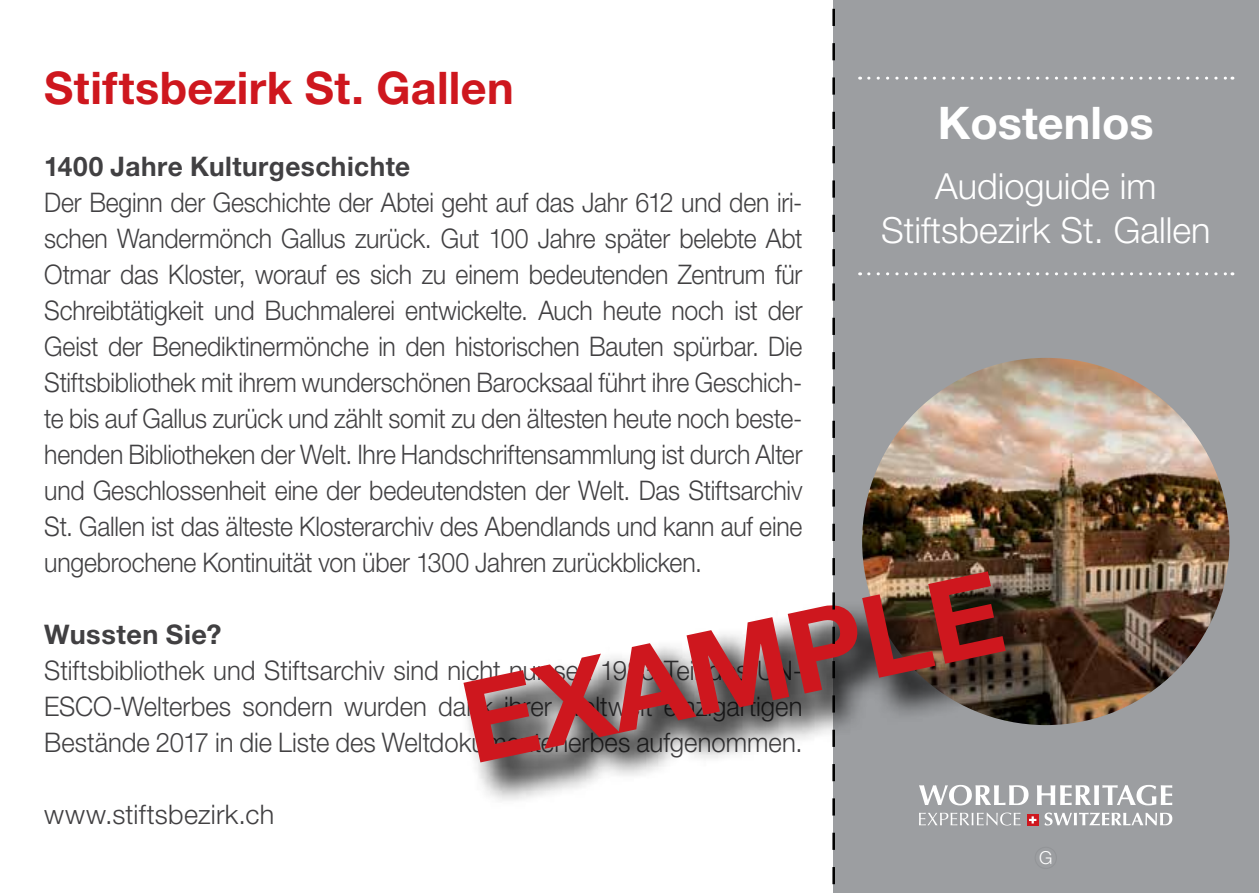
<style>
.page{position:relative;width:1259px;height:893px;background:#fff}
.page>*{position:absolute;margin:0;border:0;box-sizing:border-box;transform-origin:0 0}
.t1{font:700 114px "Helvetica Neue LT Std";color:#ce171e}
.t2{font:700 45px "Helvetica Neue LT Std";letter-spacing:.01em;color:#ce171e}
.t3{font:700 45px "Helvetica Neue LT Std";color:#fff}
.t4{font:300 36px/43.2px "Helvetica Neue LT Std";color:#fff;text-align:center}
.t5{font:300 27px/36px "Helvetica Neue LT Std";letter-spacing:-.005em;color:#414042;text-align:justify;scale:.92 1}
.t6{font:300 27px/36px "Helvetica Neue LT Std";letter-spacing:-.005em;color:#414042;text-align:justify;scale:.95 1}
.t7{font:700 27px "Helvetica Neue LT Std";letter-spacing:.02em;color:#414042}
.t8{font:300 27px "Helvetica Neue LT Std";letter-spacing:-.005em;color:#414042}
.t9{font:300 18px "Helvetica Neue LT Std";color:#fff}
</style>
<div class="page">
<div style="left:833px;top:0;width:426px;height:893px;background:#9c9ea1"></div>
<img style="left:862px;top:358px;width:367px;height:367px;border-radius:184px">
<svg style="left:868px;top:77px;width:365px;height:3px"></svg>
<svg style="left:868px;top:272px;width:365px;height:3px"></svg>
<svg style="left:1051px;top:785px;width:121px;height:20px"></svg>
<svg style="left:1027px;top:814px;width:11px;height:11px"></svg>
<svg style="left:1029px;top:816px;width:7px;height:7px"></svg>
<svg style="left:1044px;top:812px;width:128px;height:13px"></svg>
<svg style="left:919px;top:812px;width:101px;height:13px"></svg>
<div style="left:1034px;top:847px;width:23px;height:22px;border:1px solid #939598;border-radius:50%"></div>
<div style="left:458px;top:566px;width:593px;height:243px;background:#000;opacity:.75"></div>
<svg style="left:832px;top:8px;width:3px;height:877px"></svg>
<h2 class="t2" style="left:44px;top:60px;width:471px">Stiftsbezirk St. Gallen</h2>
<h2 class="t3" style="left:938px;top:95px;width:217px">Kostenlos</h2>
<h3 class="t4" style="left:881px;top:164px;width:331px">Audioguide im<br>Stiftsbezirk St. Gallen</h3>
<p class="t7" style="left:44px;top:150px;width:367px">1400 Jahre Kulturgeschichte</p>
<p class="t5" style="left:44px;top:184px;width:825px">Der Beginn der Geschichte der Abtei geht auf das Jahr 612 und den iri&shy;schen Wandermönch Gallus zurück. Gut 100 Jahre später belebte Abt Otmar das Kloster, worauf es sich zu einem bedeutenden Zentrum für Schreibtätigkeit und Buchmalerei entwickelte. Auch heute noch ist der Geist der Benediktinermönche in den historischen Bauten spürbar. Die Stiftsbibliothek mit ihrem wunderschönen Barocksaal führt ihre Geschich&shy;te bis auf Gallus zurück und zählt somit zu den ältesten heute noch beste&shy;henden Bibliotheken der Welt. Ihre Handschriftensammlung ist durch Alter und Geschlossenheit eine der bedeutendsten der Welt. Das Stiftsarchiv St. Gallen ist das älteste Klosterarchiv des Abendlands und kann auf eine ungebrochene Kontinuität von über 1300 Jahren zurückblicken.</p>
<h1 class="t1" style="left:449px;top:656px;width:550px;rotate:-12deg">EXAMPLE</h1>
<p class="t7" style="left:44px;top:618px;width:179px">Wussten Sie?</p>
<p class="t6" style="left:44px;top:652px;width:799px">Stiftsbibliothek und Stiftsarchiv sind nicht nur seit 1983 Teil des UN-ESCO-Welterbes sondern wurden dank ihrer weltweit einzigartigen Bestände 2017 in die Liste des Weltdokumentenerbes aufgenommen.</p>
<p class="t8" style="left:44px;top:798px;width:232px">www.stiftsbezirk.ch</p>
<p class="t9" style="left:1039px;top:846px;width:15px">G</p>
</div>
